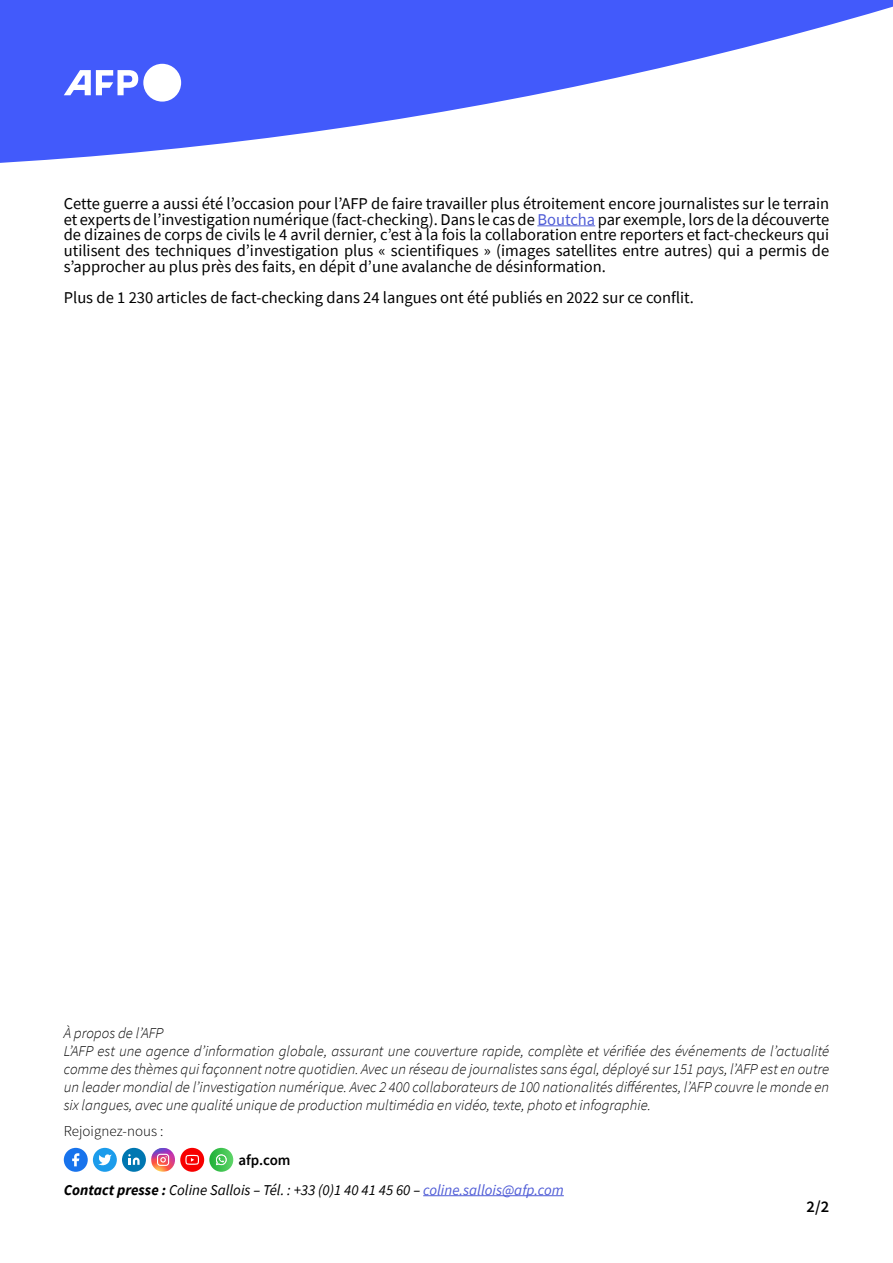
<style>
.page{position:relative;width:893px;height:1263px;background:#fff}
.page>*{position:absolute;margin:0;border:0;box-sizing:border-box;transform-origin:0 0}
.Corps{font:16.5px/15.8px "Source Sans Pro";color:#000;text-align:justify}
.Chapeau{font:600 16.5px "Source Sans Pro";color:#000}
.t1{font:italic 300 15px/18px "Source Sans Pro";color:#000}
.t2{font:italic 15px "Source Sans Pro";color:#000}
.t3{font:300 15px "Source Sans Pro";color:#000}
.t4{font:600 15px "Source Sans Pro";color:#000}
.s1{color:#4f5cd6}
.s2{font-weight:700}
</style>
<div class="page">
<svg style="left:0;top:0;width:893px;height:163px;fill:#425afb"></svg>
<svg style="left:64px;top:64px;width:117px;height:38px"></svg>
<hr style="left:423px;top:1195px;width:141px;height:1px;background:#4f5cd6">
<div style="left:64px;top:1148px;width:24px;height:24px;background:#1873ec;border-radius:50%"></div>
<svg style="left:72px;top:1153px;width:7px;height:13px"></svg>
<svg style="left:151px;top:1148px;width:24px;height:24px"></svg>
<div style="left:122px;top:1148px;width:24px;height:24px;background:#0077b1;border-radius:50%"></div>
<svg style="left:128px;top:1154px;width:12px;height:11px"></svg>
<div style="left:93px;top:1148px;width:24px;height:24px;background:#1c9ceb;border-radius:50%"></div>
<svg style="left:98px;top:1154px;width:14px;height:12px"></svg>
<svg style="left:209px;top:1148px;width:24px;height:24px"></svg>
<svg style="left:215px;top:1154px;width:12px;height:11px"></svg>
<div style="left:180px;top:1148px;width:24px;height:24px;background:#f70000;border-radius:50%"></div>
<svg style="left:185px;top:1155px;width:14px;height:10px"></svg>
<hr style="left:537px;top:225px;width:58px;height:1px;background:#4f5cd6">
<p class="Corps" style="left:64px;top:195px;width:767px">Cette guerre a aussi été l’occasion pour l’AFP de faire travailler plus étroitement encore journalistes sur le terrain et experts de l’investigation numérique (fact-checking). Dans le cas de <span class="s1">Boutcha</span> par exemple, lors de la découverte de dizaines de corps de civils le 4 avril dernier, c’est à la fois la collaboration entre reporters et fact-checkeurs qui utilisent des techniques d’investigation plus « scientifiques » (images satellites entre autres) qui a permis de s’approcher au plus près des faits, en dépit d’une avalanche de désinformation.</p>
<p class="Corps" style="left:64px;top:290px;width:632px">Plus de 1 230 articles de fact-checking dans 24 langues ont été publiés en 2022 sur ce conflit.</p>
<p class="t1" style="left:64px;top:1024px;width:767px">À propos de l’AFP<br>L’AFP est une agence d’information globale, assurant une couverture rapide, complète et vérifiée des événements de l’actualité comme des thèmes qui façonnent notre quotidien. Avec un réseau de journalistes sans égal, déployé sur 151 pays, l’AFP est en outre un leader mondial de l’investigation numérique. Avec 2 400 collaborateurs de 100 nationalités différentes, l’AFP couvre le monde en six langues, avec une qualité unique de production multimédia en vidéo, texte, photo et infographie.</p>
<p class="t3" style="left:64px;top:1121px;width:101px">Rejoignez-nous :</p>
<p class="t4" style="left:238px;top:1150px;width:54px">afp.com</p>
<p class="t2" style="left:64px;top:1180px;width:502px"><span class="s2">Contact presse :</span> Coline Sallois – Tél. : +33 (0)1 40 41 45 60 – <span class="s1">coline.sallois@afp.com</span></p>
<p class="Chapeau" style="left:807px;top:1195px;width:24px">2/2</p>
</div>
